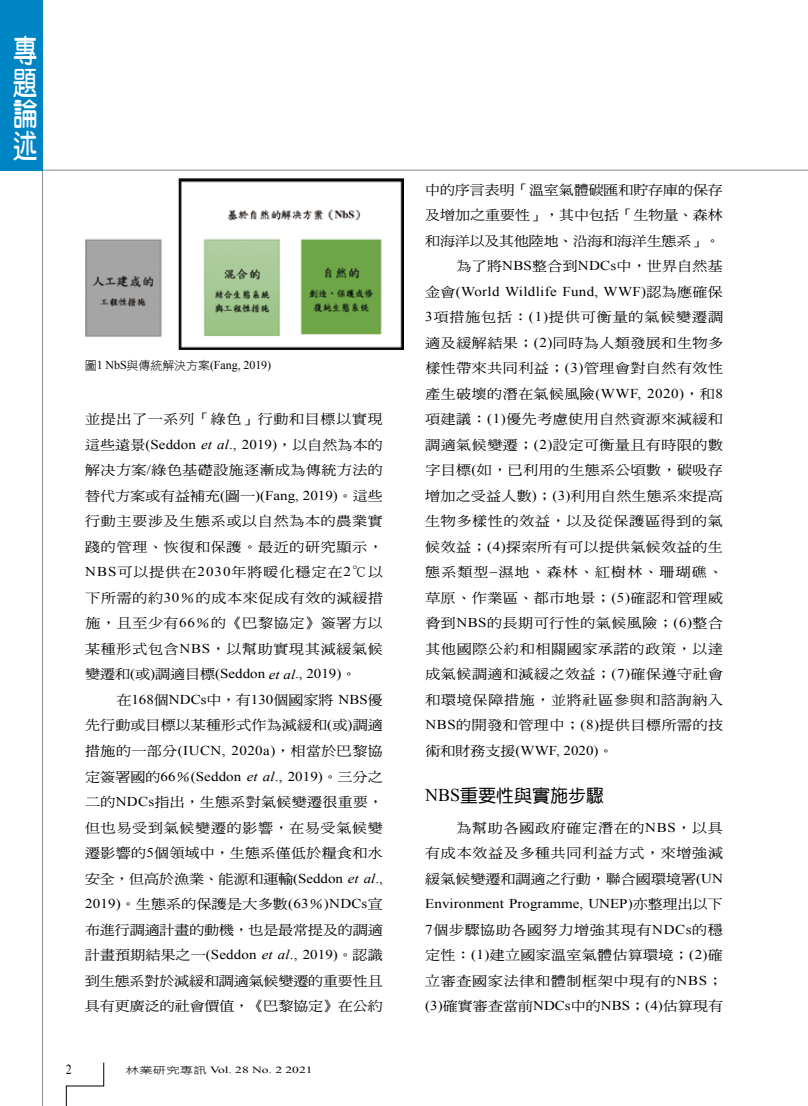
<style>
.page{position:relative;width:808px;height:1106px;background:#fff}
.page>*{position:absolute;margin:0;border:0;box-sizing:border-box;transform-origin:0 0}
.t1{font:31.5px/31.5px "DF Yuan W7 WINP BF";color:#fff;text-align:justify;scale:.77 1}
.t2{font:18px "DF Yuan W5 WINP BF";color:#000}
.t3{font:13.8px "Times New Roman";color:#000;scale:.8 1}
.t4{font:13.5px/25.5px "DF Ming W5 WINP BF";letter-spacing:.03em;color:#000;text-align:justify;scale:1.11 1}
.t5{font:13.5px/25.5px "Times New Roman";letter-spacing:.005em;color:#000;scale:1.11 1}
.t6{font:13.5px/25.5px "DF Ming W5 WINP BF";letter-spacing:-.005em;color:#000;text-align:right;scale:1.11 1}
.t7{font:13.5px/25.5px "DF Ming W5 WINP BF";letter-spacing:.01em;color:#000;scale:1.11 1}
.t8{font:13.5px/25.5px "DF Ming W5 WINP BF";letter-spacing:-.01em;color:#000;scale:1.11 1}
.t9{font:12px "Times New Roman";letter-spacing:-.005em;color:#000}
.t10{font:9.45px "Times New Roman";color:#000;scale:1.43 1}
.s1{font-family:"DF Hei W3 WINP BF"}
.s2{font-family:"DF Ming W5 WINP BF"}
.s3{font-style:italic}
.s4{font-family:"Times New Roman"}
.s5{font-family:"Times New Roman";font-style:italic}
</style>
<div class="page">
<hr style="left:0;top:170px;width:808px;height:1px;background:#636363">
<hr style="left:42px;top:0;width:1px;height:1106px;background:#636363">
<svg style="left:66px;top:1062px;width:38px;height:44px"></svg>
<div style="left:0;top:0;width:43px;height:170px;background:#0085c4"></div>
<img style="left:85px;top:179px;width:319px;height:171px">
<h1 class="t1" style="left:13px;top:35px;width:32px">專題論述</h1>
<p class="t9" style="left:85px;top:357px;width:188px"><span class="s1">圖</span>1 NbS<span class="s1">與傳統解決方案</span>(Fang, 2019)</p>
<p class="t4" style="left:85px;top:406px;width:270px">並提出了一系列「綠色」行動和目標以實現</p>
<p class="t5" style="left:85px;top:431px;width:270px"><span class="s2">這些遠景</span>(Seddon <span class="s3">et al</span>., 2019)<span class="s2">，以自然為本的</span></p>
<p class="t4" style="left:85px;top:457px;width:270px">解决方案<span class="s4">/</span>綠色基礎設施逐漸成為傳統方法的替代方案或有益補充<span class="s4">(</span>圖一<span class="s4">)(Fang, 2019)</span>。這些行動主要涉及生態系或以自然為本的農業實踐的管理、恢復和保護。最近的研究顯示，<span class="s4">NBS</span>可以提供在<span class="s4">2030</span>年將暖化穩定在<span class="s4">2</span>℃以下所需的約<span class="s4">30</span>％的成本來促成有效的減緩措施，且至少有<span class="s4">66</span>％的《巴黎協定》簽署方以某種形式包含<span class="s4">NBS</span>，以幫助實現其減緩氣候</p>
<p class="t5" style="left:116px;top:661px;width:241px;text-indent:-31px"><span class="s2">變遷和</span>(<span class="s2">或</span>)<span class="s2">調適目標</span>(Seddon <span class="s3">et al</span>., 2019)<span class="s2">。在</span>168<span class="s2">個</span>NDCs<span class="s2">中，有</span>130<span class="s2">個國家將</span> NBS<span class="s2">優</span></p>
<p class="t7" style="left:85px;top:712px;width:270px">先行動或目標以某種形式作為減緩和<span class="s4">(</span>或<span class="s4">)</span>調適措施的一部分<span class="s4">(IUCN, 2020a)</span>，相當於巴黎協</p>
<p class="t5" style="left:85px;top:763px;width:270px"><span class="s2">定簽署國的</span>66<span class="s2">％</span>(Seddon <span class="s3">et al</span>., 2019)<span class="s2">。三分之</span></p>
<p class="t4" style="left:85px;top:789px;width:270px">二的<span class="s4">NDCs</span>指出，生態系對氣候變遷很重要，但也易受到氣候變遷的影響，在易受氣候變遷影響的<span class="s4">5</span>個領域中，生態系僅低於糧食和水安全，但高於漁業、能源和運輸<span class="s4">(Seddon</span> <span class="s5">et al</span><span class="s4">.,</span></p>
<p class="t5" style="left:85px;top:890px;width:270px">2019)<span class="s2">。生態系的保護是大多數</span>(63<span class="s2">％</span>)NDCs<span class="s2">宣</span></p>
<p class="t6" style="left:85px;top:916px;width:270px">布進行調適計畫的動機，也是最常提及的調適</p>
<p class="t5" style="left:85px;top:941px;width:270px"><span class="s2">計畫預期結果之一</span>(Seddon <span class="s3">et al</span>., 2019)<span class="s2">。認識</span></p>
<p class="t8" style="left:85px;top:967px;width:270px">到生態系對於減緩和調適氣候變遷的重要性且具有更廣泛的社會價值，《巴黎協定》在公約</p>
<p class="t3" style="left:66px;top:1060px;width:8px">2</p>
<p class="t10" style="left:126px;top:1063px;width:132px"><span class="s1">林業研究專訊</span> Vol. 28 No. 2 2021</p>
<p class="t6" style="left:425px;top:177px;width:270px">中的序言表明「溫室氣體碳匯和貯存庫的保存及增加之重要性」，其中包括「生物量、森林和海洋以及其他陸地、沿海和海洋生態系」。為了將<span class="s4">NBS</span>整合到<span class="s4">NDCs</span>中，世界自然基</p>
<p class="t5" style="left:425px;top:278px;width:270px"><span class="s2">金會</span>(World Wildlife Fund, WWF)<span class="s2">認為應確保</span></p>
<p class="t4" style="left:425px;top:304px;width:270px"><span class="s4">3</span>項措施包括：<span class="s4">(1)</span>提供可衡量的氣候變遷調適及緩解結果；<span class="s4">(2)</span>同時為人類發展和生物多樣性帶來共同利益；<span class="s4">(3)</span>管理會對自然有效性產生破壞的潛在氣候風險<span class="s4">(WWF, 2020)</span>，和<span class="s4">8</span>項建議：<span class="s4">(1)</span>優先考慮使用自然資源來減緩和調適氣候變遷；<span class="s4">(2)</span>設定可衡量且有時限的數字目標<span class="s4">(</span>如，已利用的生態系公頃數，碳吸存增加之受益人數<span class="s4">)</span>；<span class="s4">(3)</span>利用自然生態系來提高生物多樣性的效益，以及從保護區得到的氣候效益；<span class="s4">(4)</span>探索所有可以提供氣候效益的生態系類型<span class="s4">–</span>濕地、森林、紅樹林、珊瑚礁、草原、作業區、都市地景；<span class="s4">(5)</span>確認和管理威脅到<span class="s4">NBS</span>的長期可行性的氣候風險；<span class="s4">(6)</span>整合其他國際公約和相關國家承諾的政策，以達成氣候調適和減緩之效益；<span class="s4">(7)</span>確保遵守社會和環境保障措施，並將社區參與和諮詢納入<span class="s4">NBS</span>的開發和管理中；<span class="s4">(8)</span>提供目標所需的技</p>
<p class="t5" style="left:426px;top:737px;width:171px"><span class="s2">術和財務支援</span>(WWF, 2020)<span class="s2">。</span></p>
<h2 class="t2" style="left:425px;top:787px;width:181px"><span class="s4">NBS</span>重要性與實施步驟</h2>
<p class="t4" style="left:425px;top:814px;width:270px;text-indent:31px">為幫助各國政府確定潛在的<span class="s4">NBS</span>，以具有成本效益及多種共同利益方式，來增強減緩氣候變遷和調適之行動，聯合國環境署<span class="s4">(UN</span></p>
<p class="t5" style="left:425px;top:890px;width:270px">Environment Programme, UNEP)<span class="s2">亦整理出以下</span></p>
<p class="t4" style="left:425px;top:916px;width:270px"><span class="s4">7</span>個步驟協助各國努力增強其現有<span class="s4">NDCs</span>的穩定性：<span class="s4">(1)</span>建立國家溫室氣體估算環境；<span class="s4">(2)</span>確立審查國家法律和體制框架中現有的<span class="s4">NBS</span>；</p>
<p class="t5" style="left:425px;top:992px;width:270px">(3)<span class="s2">確實審查當前</span>NDCs<span class="s2">中的</span>NBS<span class="s2">；</span>(4)<span class="s2">估算現有</span></p>
</div>
